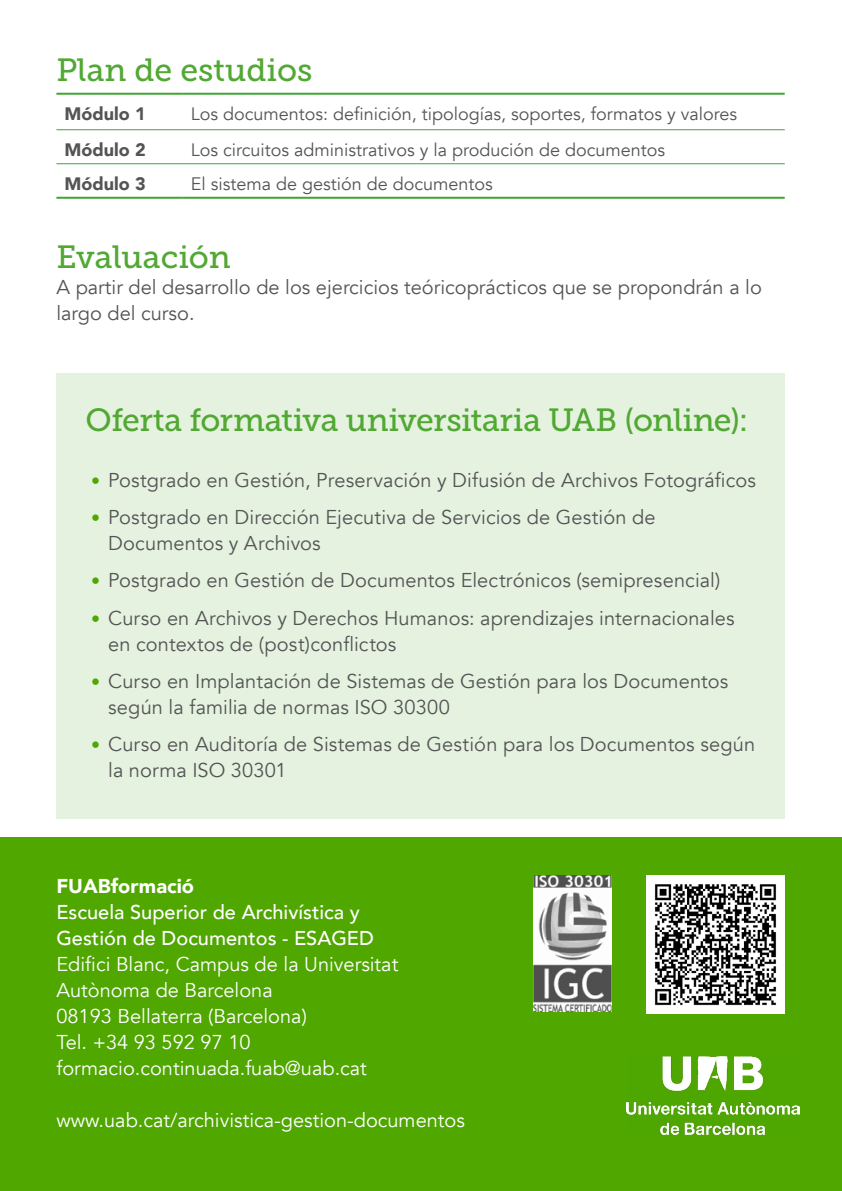
<style>
.page{position:relative;width:842px;height:1191px;background:#fff}
.page>*{position:absolute;margin:0;border:0;box-sizing:border-box;transform-origin:0 0}
.t1{font:32px "Museo Slab 500";letter-spacing:-.005em;color:#51a833}
.t2{font:20px/26px "Avenir";letter-spacing:.005em;color:#545454}
.t3{font:20px/26px "Avenir";color:#fff}
.t4{font:500 20px/26px "Avenir";color:#fff}
.t5{font:900 20px "Avenir";color:#fff}
.t6{font:18px "Avenir";color:#545454}
.t7{font:900 18px "Avenir";color:#545454}
.s1{font-size:18px;color:#4fa700}
</style>
<div class="page">
<div style="left:0;top:837px;width:842px;height:354px;background:#4fa700"></div>
<img style="left:627px;top:1056px;width:173px;height:78px">
<img style="left:533px;top:875px;width:78px;height:136px">
<img style="left:647px;top:875px;width:138px;height:138px">
<hr style="left:56px;top:93px;width:127px;height:2px;background:#3fa535">
<hr style="left:183px;top:93px;width:602px;height:2px;background:#3fa535">
<hr style="left:56px;top:129px;width:127px;height:1px;background:#3fa535">
<hr style="left:183px;top:129px;width:602px;height:1px;background:#3fa535">
<hr style="left:56px;top:163px;width:127px;height:1px;background:#3fa535">
<hr style="left:183px;top:163px;width:602px;height:1px;background:#3fa535">
<hr style="left:56px;top:197px;width:127px;height:2px;background:#3fa535">
<hr style="left:183px;top:197px;width:602px;height:2px;background:#3fa535">
<div style="left:57px;top:373px;width:728px;height:445px;background:#e5f2e0"></div>
<h1 class="t1" style="left:56px;top:52px;width:258px">Plan de estudios</h1>
<p class="t7" style="left:64px;top:98px;width:83px">Módulo 1</p>
<p class="t6" style="left:191px;top:103px;width:548px">Los documentos: definición, tipologías, soportes, formatos y valores</p>
<p class="t7" style="left:64px;top:134px;width:83px">Módulo 2</p>
<p class="t6" style="left:191px;top:139px;width:476px">Los circuitos administrativos y la produción de documentos</p>
<p class="t7" style="left:64px;top:168px;width:83px">Módulo 3</p>
<p class="t6" style="left:191px;top:173px;width:304px">El sistema de gestión de documentos</p>
<h1 class="t1" style="left:56px;top:239px;width:176px">Evaluación</h1>
<p class="t2" style="left:56px;top:274px;width:707px">A partir del desarrollo de los ejercicios teóricoprácticos que se propondrán a lo largo del curso.</p>
<h1 class="t1" style="left:86px;top:402px;width:664px">Oferta formativa universitaria UAB (online):</h1>
<p class="t2" style="left:91px;top:467px;width:666px"><span class="s1">•</span> Postgrado en Gestión, Preservación y Difusión de Archivos Fotográficos</p>
<p class="t2" style="left:108px;top:504px;width:549px;text-indent:-17px"><span class="s1">•</span> Postgrado en Dirección Ejecutiva de Servicios de Gestión de<br>Documentos y Archivos</p>
<p class="t2" style="left:91px;top:568px;width:631px"><span class="s1">•</span> Postgrado en Gestión de Documentos Electrónicos (semipresencial)</p>
<p class="t2" style="left:108px;top:605px;width:628px;text-indent:-17px"><span class="s1">•</span> Curso en Archivos y Derechos Humanos: aprendizajes internacionales en contextos de (post)conflictos</p>
<p class="t2" style="left:108px;top:668px;width:622px;text-indent:-17px"><span class="s1">•</span> Curso en Implantación de Sistemas de Gestión para los Documentos según la familia de normas ISO 30300</p>
<p class="t2" style="left:108px;top:732px;width:649px;text-indent:-17px"><span class="s1">•</span> Curso en Auditoría de Sistemas de Gestión para los Documentos según la norma ISO 30301</p>
<p class="t5" style="left:56px;top:869px;width:139px">FUABformació</p>
<p class="t4" style="left:56px;top:898px;width:319px">Escuela Superior de Archivística y<br>Gestión de Documentos - ESAGED</p>
<p class="t3" style="left:56px;top:951px;width:343px">Edifici Blanc, Campus de la Universitat<br>Autònoma de Barcelona<br>08193 Bellaterra (Barcelona)<br>Tel. +34 93 592 97 10 formacio.continuada.fuab@uab.cat</p>
<p class="t3" style="left:56px;top:1107px;width:410px">www.uab.cat/archivistica-gestion-documentos</p>
</div>
